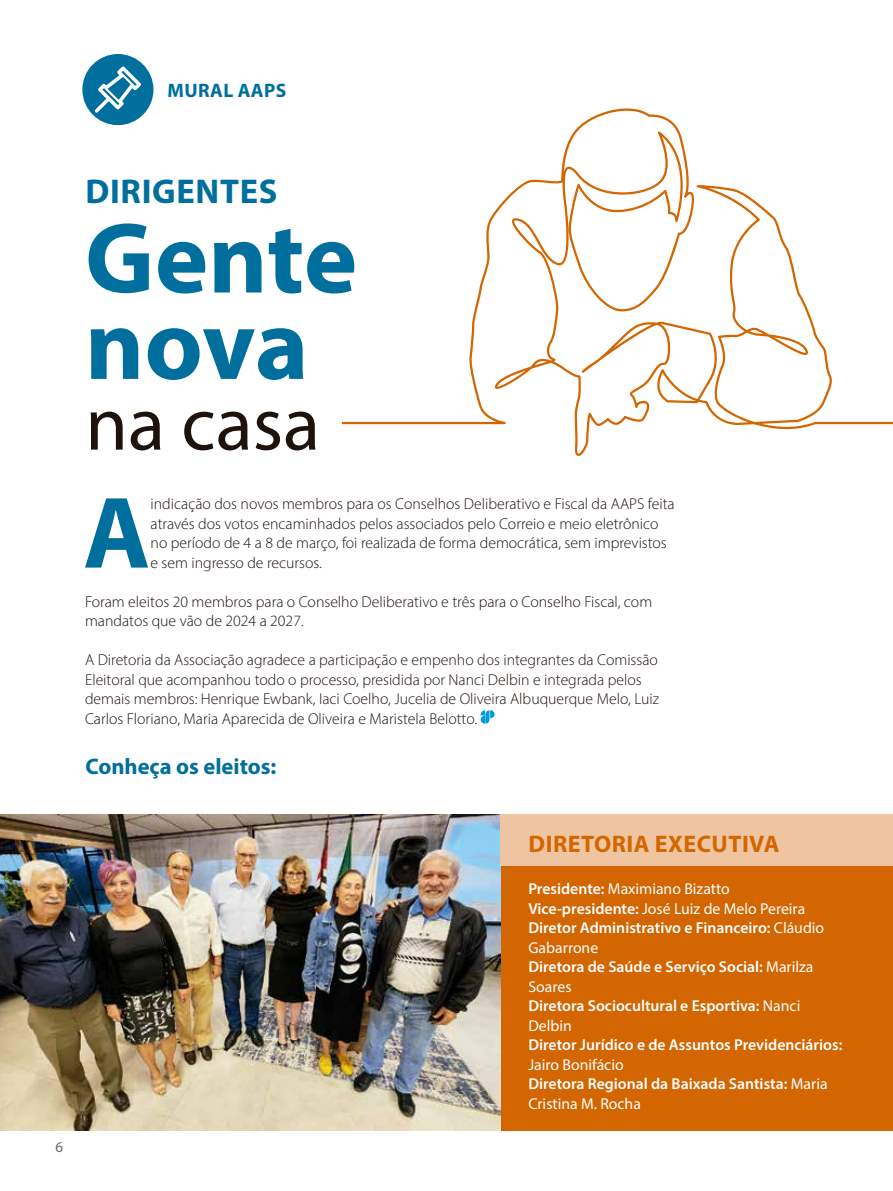
<style>
.page{position:relative;width:893px;height:1191px;background:#fff}
.page>*{position:absolute;margin:0;border:0;box-sizing:border-box;transform-origin:0 0}
.t1{font:700 102.6px "Myriad Pro";color:#006f9e}
.t2{font:700 101.4px/86.4px "Myriad Pro";letter-spacing:-.005em;color:#006f9e}
.t3{font:76.8px "Myriad Pro";color:#1e120d}
.t4{font:700 34.5px "Myriad Pro";letter-spacing:.02em;color:#006f9e}
.t5{font:700 24px "Myriad Pro";letter-spacing:.02em;color:#d36600}
.t6{font:700 22.5px "Myriad Pro";color:#006f9e}
.t7{font:700 19.5px "Myriad Pro";letter-spacing:.02em;color:#006f9e}
.t8{font:300 15.75px/19.5px "Myriad Pro";color:#1e120d}
.t9{font:600 15.75px/19.5px "Myriad Pro";color:#fff}
.t10{font:15.75px/19.5px "Myriad Pro";color:#fff}
.t11{font:15px "Myriad Pro";color:#67676b}
.s1{font-weight:400}
.s2{font-weight:600}
</style>
<div class="page">
<svg style="left:342px;top:108px;width:551px;height:348px"></svg>
<div style="left:145px;top:814px;width:748px;height:316px;background:#d36600"></div>
<div style="left:82px;top:54px;width:71px;height:71px;background:#006f9e;border-radius:50%"></div>
<svg style="left:95px;top:66px;width:46px;height:47px"></svg>
<svg style="left:480px;top:710px;width:15px;height:13px"></svg>
<img style="left:0;top:814px;width:500px;height:316px">
<div style="left:500px;top:814px;width:393px;height:52px;background:#efc5a1"></div>
<p class="t7" style="left:168px;top:78px;width:120px">MURAL AAPS</p>
<h3 class="t4" style="left:85px;top:169px;width:194px">DIRIGENTES</h3>
<h2 class="t2" style="left:85px;top:212px;width:274px">Gente nova</h2>
<h3 class="t3" style="left:85px;top:376px;width:236px">na casa</h3>
<h1 class="t1" style="left:83px;top:466px;width:69px">A</h1>
<p class="t8" style="left:151px;top:494px;width:526px">indicação dos novos membros para os Conselhos Deliberativo e Fiscal da AAPS feita através dos votos encaminhados pelos associados pelo Correio e meio eletrônico no período de 4 a 8 de março, foi realizada de forma democrática, sem imprevistos e sem ingresso de recursos.</p>
<p class="t8" style="left:85px;top:591px;width:569px">Foram eleitos 20 membros para o Conselho Deliberativo e três para o Conselho Fiscal, com mandatos que vão de 2024 a 2027.</p>
<p class="t8" style="left:85px;top:650px;width:576px">A Diretoria da Associação agradece a participação e empenho dos integrantes da Comissão Eleitoral que acompanhou todo o processo, presidida por Nanci Delbin e integrada pelos demais membros: Henrique Ewbank, Iaci Coelho, Jucelia de Oliveira Albuquerque Melo, Luiz Carlos Floriano, Maria Aparecida de Oliveira e Maristela Belotto.</p>
<h3 class="t6" style="left:85px;top:751px;width:193px">Conheça os eleitos:</h3>
<p class="t11" style="left:55px;top:1138px;width:9px">6</p>
<h3 class="t5" style="left:529px;top:828px;width:252px">DIRETORIA EXECUTIVA</h3>
<p class="t9" style="left:528px;top:878px;width:297px">Presidente: <span class="s1">Maximiano Bizatto<br></span>Vice-presidente: <span class="s1">José Luiz de Melo Pereira<br></span>Diretor Administrativo e Financeiro: <span class="s1">Cláudio<br>Gabarrone<br></span>Diretora de Saúde e Serviço Social: <span class="s1">Marilza<br>Soares<br></span>Diretora Sociocultural e Esportiva: <span class="s1">Nanci<br>Delbin</span></p>
<p class="t9" style="left:528px;top:1034px;width:316px">Diretor Jurídico e de Assuntos Previdenciários:</p>
<p class="t10" style="left:528px;top:1054px;width:301px">Jairo Bonifácio<br><span class="s2">Diretora Regional da Baixada Santista:</span> Maria<br>Cristina M. Rocha</p>
</div>
